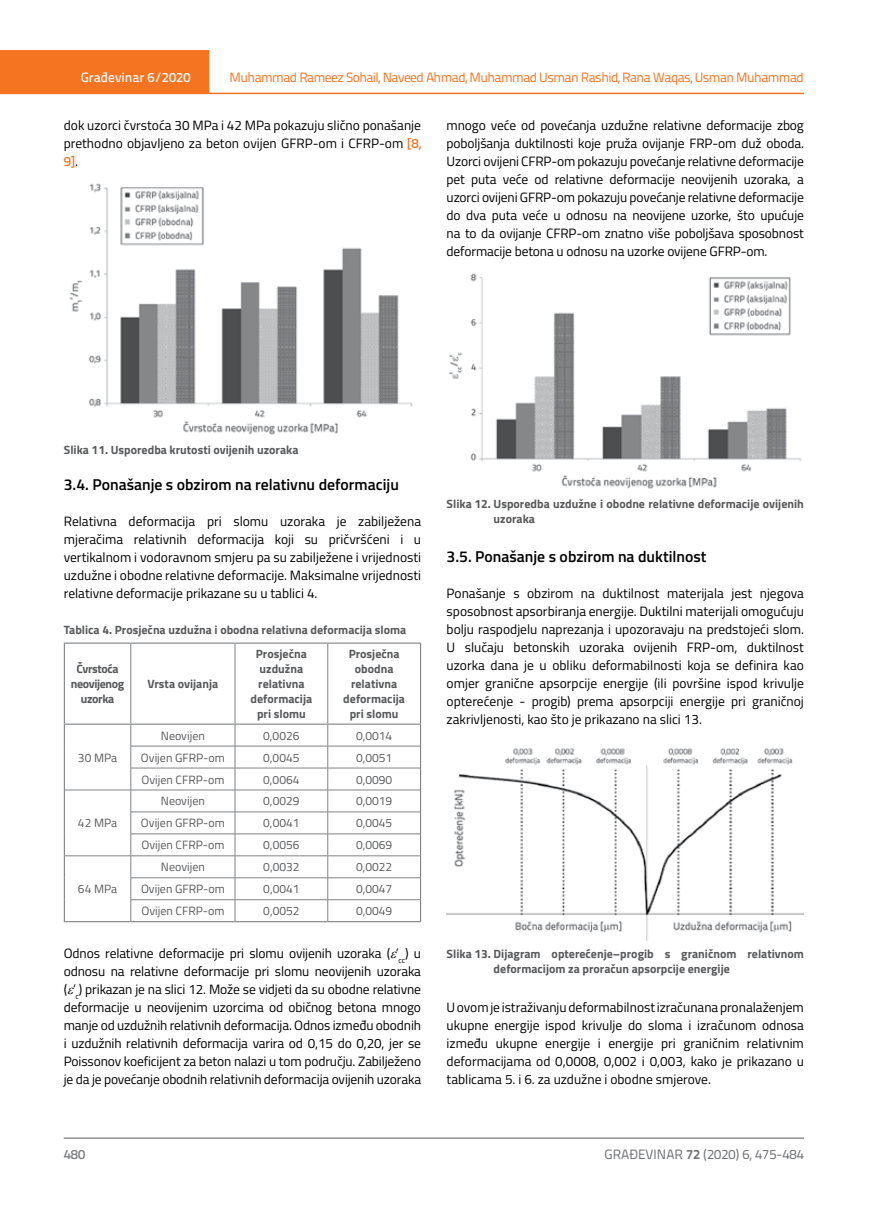
<style>
.page{position:relative;width:872px;height:1212px;background:#fff}
.page>*{position:absolute;margin:0;border:0;box-sizing:border-box;transform-origin:0 0}
.t1{font:600 15.75px "Titillium";color:#000}
.t2{font:13.5px/18px "Titillium";color:#000;text-align:justify}
.t3{font:13.5px "Titillium Text 22 L";letter-spacing:-.04em;color:#f47421}
.t4{font:13.5px "Titillium Text 22 L";color:#6d6e71}
.t5{font:500 13.5px "Titillium Text 22 L";color:#fff}
.t6{font:500 13.5px "Titillium Text 22 L";color:#797a7d}
.t7{font:500 13.5px "Titillium Text 22 L";color:#f47421}
.t8{font:700 12px/15px "Titillium";color:#58595b}
.t9{font:12px "Titillium";color:#58595b}
.t10{font:700 12px/15px "Titillium";letter-spacing:-.03em;color:#58595b;text-align:center}
.s1{font-family:"Titillium Text 22 L";font-weight:500;color:#f47421}
.s2{font-family:"Titillium";font-weight:400;color:#000}
.s3{font-weight:700}
</style>
<div class="page">
<div style="left:0;top:50px;width:208px;height:44px;background:#f47421"></div>
<hr style="left:0;top:93px;width:804px;height:1px;background:#f47421">
<hr style="left:64px;top:1138px;width:740px;height:1px;background:#58595b">
<img style="left:69px;top:183px;width:344px;height:252px">
<hr style="left:130px;top:644px;width:1px;height:79px;background:#808285">
<hr style="left:235px;top:644px;width:1px;height:79px;background:#808285">
<hr style="left:327px;top:644px;width:1px;height:79px;background:#808285">
<hr style="left:131px;top:746px;width:104px;height:1px;background:#808285">
<hr style="left:235px;top:746px;width:93px;height:1px;background:#808285">
<hr style="left:328px;top:746px;width:92px;height:1px;background:#808285">
<hr style="left:131px;top:768px;width:104px;height:1px;background:#808285">
<hr style="left:235px;top:768px;width:93px;height:1px;background:#808285">
<hr style="left:328px;top:768px;width:92px;height:1px;background:#808285">
<hr style="left:65px;top:790px;width:66px;height:1px;background:#808285">
<hr style="left:131px;top:790px;width:104px;height:1px;background:#808285">
<hr style="left:235px;top:790px;width:93px;height:1px;background:#808285">
<hr style="left:328px;top:790px;width:92px;height:1px;background:#808285">
<hr style="left:131px;top:812px;width:104px;height:1px;background:#808285">
<hr style="left:235px;top:812px;width:93px;height:1px;background:#808285">
<hr style="left:328px;top:812px;width:92px;height:1px;background:#808285">
<hr style="left:131px;top:833px;width:104px;height:1px;background:#808285">
<hr style="left:235px;top:833px;width:93px;height:1px;background:#808285">
<hr style="left:328px;top:833px;width:92px;height:1px;background:#808285">
<hr style="left:65px;top:855px;width:66px;height:1px;background:#808285">
<hr style="left:131px;top:855px;width:104px;height:1px;background:#808285">
<hr style="left:235px;top:855px;width:93px;height:1px;background:#808285">
<hr style="left:328px;top:855px;width:92px;height:1px;background:#808285">
<hr style="left:131px;top:877px;width:104px;height:1px;background:#808285">
<hr style="left:235px;top:877px;width:93px;height:1px;background:#808285">
<hr style="left:328px;top:877px;width:92px;height:1px;background:#808285">
<hr style="left:131px;top:899px;width:104px;height:1px;background:#808285">
<svg style="left:130px;top:725px;width:1px;height:196px"></svg>
<hr style="left:235px;top:899px;width:93px;height:1px;background:#808285">
<svg style="left:235px;top:725px;width:1px;height:196px"></svg>
<hr style="left:328px;top:899px;width:92px;height:1px;background:#808285">
<svg style="left:327px;top:725px;width:1px;height:196px"></svg>
<svg style="left:64px;top:725px;width:1px;height:196px"></svg>
<hr style="left:64px;top:921px;width:67px;height:1px;background:#808285">
<svg style="left:420px;top:725px;width:1px;height:196px"></svg>
<hr style="left:131px;top:921px;width:104px;height:1px;background:#808285">
<hr style="left:235px;top:921px;width:93px;height:1px;background:#808285">
<hr style="left:328px;top:921px;width:93px;height:1px;background:#808285">
<hr style="left:64px;top:642px;width:67px;height:2px;background:#808285">
<hr style="left:64px;top:644px;width:1px;height:79px;background:#808285">
<hr style="left:131px;top:642px;width:104px;height:2px;background:#808285">
<hr style="left:235px;top:642px;width:93px;height:2px;background:#808285">
<hr style="left:328px;top:642px;width:93px;height:2px;background:#808285">
<hr style="left:420px;top:644px;width:1px;height:79px;background:#808285">
<hr style="left:64px;top:723px;width:67px;height:2px;background:#808285">
<hr style="left:131px;top:723px;width:104px;height:2px;background:#808285">
<hr style="left:235px;top:723px;width:93px;height:2px;background:#808285">
<hr style="left:328px;top:723px;width:93px;height:2px;background:#808285">
<img style="left:449px;top:273px;width:353px;height:216px">
<img style="left:446px;top:748px;width:358px;height:193px">
<p class="t3" style="left:230px;top:68px;width:576px">Muhammad Rameez Sohail, Naveed Ahmad, Muhammad Usman Rashid, Rana Waqas, Usman Muhammad</p>
<p class="t2" style="left:64px;top:115px;width:359px">dok uzorci čvrstoća 30 MPa i 42 MPa pokazuju slično ponašanje prethodno objavljeno za beton ovijen GFRP-om i CFRP-om <span class="s1">[8,</span></p>
<p class="t7" style="left:64px;top:151px;width:16px">9]<span class="s2">.</span></p>
<p class="t5" style="left:81px;top:67px;width:111px">Građevinar 6/2020</p>
<p class="t2" style="left:446px;top:115px;width:359px">mnogo veće od povećanja uzdužne relativne deformacije zbog poboljšanja duktilnosti koje pruža ovijanje FRP-om duž oboda.<br>Uzorci ovijeni CFRP-om pokazuju povećanje relativne deformacije pet puta veće od relativne deformacije neovijenih uzoraka, a uzorci ovijeni GFRP-om pokazuju povećanje relativne deformacije do dva puta veće u odnosu na neovijene uzorke, što upućuje na to da ovijanje CFRP-om znatno više poboljšava sposobnost deformacije betona u odnosu na uzorke ovijene GFRP-om.</p>
<p class="t8" style="left:64px;top:441px;width:236px">Slika 11. Usporedba krutosti ovijenih uzoraka</p>
<p class="t1" style="left:64px;top:472px;width:336px">3.4. Ponašanje s obzirom na relativnu deformaciju</p>
<p class="t2" style="left:64px;top:511px;width:359px">Relativna deformacija pri slomu uzoraka je zabilježena mjeračima relativnih deformacija koji su pričvršćeni i u vertikalnom i vodoravnom smjeru pa su zabilježene i vrijednosti uzdužne i obodne relativne deformacije. Maksimalne vrijednosti relativne deformacije prikazane su u tablici 4.</p>
<p class="t8" style="left:64px;top:622px;width:344px">Tablica 4. Prosječna uzdužna i obodna relativna deformacija sloma</p>
<p class="t10" style="left:71px;top:661px;width:55px">Čvrstoća neovijenog uzorka</p>
<p class="t9" style="left:78px;top:748px;width:41px">30 MPa</p>
<p class="t9" style="left:78px;top:814px;width:41px">42 MPa</p>
<p class="t9" style="left:78px;top:880px;width:41px">64 MPa</p>
<p class="t8" style="left:147px;top:676px;width:72px">Vrsta ovijanja</p>
<p class="t8" style="left:250px;top:646px;width:63px;text-align:center">Prosječna uzdužna relativna deformacija pri slomu</p>
<p class="t8" style="left:343px;top:646px;width:63px;text-align:center">Prosječna obodna relativna deformacija pri slomu</p>
<p class="t9" style="left:161px;top:727px;width:45px">Neovijen</p>
<p class="t9" style="left:263px;top:727px;width:38px">0,0026</p>
<p class="t9" style="left:356px;top:727px;width:38px">0,0014</p>
<p class="t9" style="left:141px;top:748px;width:85px">Ovijen GFRP-om</p>
<p class="t9" style="left:263px;top:748px;width:38px">0,0045</p>
<p class="t9" style="left:356px;top:748px;width:38px">0,0051</p>
<p class="t9" style="left:141px;top:770px;width:84px">Ovijen CFRP-om</p>
<p class="t9" style="left:263px;top:770px;width:38px">0,0064</p>
<p class="t9" style="left:356px;top:770px;width:38px">0,0090</p>
<p class="t9" style="left:161px;top:792px;width:45px">Neovijen</p>
<p class="t9" style="left:263px;top:792px;width:38px">0,0029</p>
<p class="t9" style="left:356px;top:792px;width:38px">0,0019</p>
<p class="t9" style="left:141px;top:814px;width:85px">Ovijen GFRP-om</p>
<p class="t9" style="left:263px;top:814px;width:38px">0,0041</p>
<p class="t9" style="left:356px;top:814px;width:38px">0,0045</p>
<p class="t9" style="left:141px;top:836px;width:84px">Ovijen CFRP-om</p>
<p class="t9" style="left:263px;top:836px;width:38px">0,0056</p>
<p class="t9" style="left:356px;top:836px;width:38px">0,0069</p>
<p class="t9" style="left:161px;top:858px;width:45px">Neovijen</p>
<p class="t9" style="left:263px;top:858px;width:38px">0,0032</p>
<p class="t9" style="left:356px;top:858px;width:38px">0,0022</p>
<p class="t9" style="left:141px;top:880px;width:85px">Ovijen GFRP-om</p>
<p class="t9" style="left:263px;top:880px;width:38px">0,0041</p>
<p class="t9" style="left:356px;top:880px;width:38px">0,0047</p>
<p class="t9" style="left:141px;top:902px;width:84px">Ovijen CFRP-om</p>
<p class="t9" style="left:263px;top:902px;width:38px">0,0052</p>
<p class="t9" style="left:356px;top:902px;width:38px">0,0049</p>
<p class="t2" style="left:64px;top:944px;width:359px">Odnos relativne deformacije pri slomu ovijenih uzoraka ( ’<sub>cc</sub>) u odnosu na relativne deformacije pri slomu neovijenih uzoraka ( ’<sub>c</sub>) prikazan je na slici 12. Može se vidjeti da su obodne relativne deformacije u neovijenim uzorcima od običnog betona mnogo manje od uzdužnih relativnih deformacija. Odnos između obodnih i uzdužnih relativnih deformacija varira od 0,15 do 0,20, jer se Poissonov koeficijent za beton nalazi u tom području. Zabilježeno je da je povećanje obodnih relativnih deformacija ovijenih uzoraka</p>
<p class="t8" style="left:493px;top:496px;width:312px;text-indent:-47px">Slika 12. Usporedba uzdužne i obodne relativne deformacije ovijenih uzoraka</p>
<p class="t1" style="left:446px;top:545px;width:261px">3.5. Ponašanje s obzirom na duktilnost</p>
<p class="t2" style="left:446px;top:583px;width:359px">Ponašanje s obzirom na duktilnost materijala jest njegova sposobnost apsorbiranja energije. Duktilni materijali omogućuju bolju raspodjelu naprezanja i upozoravaju na predstojeći slom.<br>U slučaju betonskih uzoraka ovijenih FRP-om, duktilnost uzorka dana je u obliku deformabilnosti koja se definira kao omjer granične apsorpcije energije (ili površine ispod krivulje opterećenje - progib) prema apsorpciji energije pri graničnoj zakrivljenosti, kao što je prikazano na slici 13.</p>
<p class="t8" style="left:493px;top:946px;width:312px;text-indent:-47px">Slika 13. Dijagram opterećenje–progib s graničnom relativnom deformacijom za proračun apsorpcije energije</p>
<p class="t2" style="left:446px;top:998px;width:359px">U ovom je istraživanju deformabilnost izračunana pronalaženjem ukupne energije ispod krivulje do sloma i izračunom odnosa između ukupne energije i energije pri graničnim relativnim deformacijama od 0,0008, 0,002 i 0,003, kako je prikazano u tablicama 5. i 6. za uzdužne i obodne smjerove.</p>
<p class="t6" style="left:64px;top:1144px;width:23px">480</p>
<p class="t4" style="left:604px;top:1144px;width:201px">GRAĐEVINAR <span class="s3">72</span> (2020) 6, 475-484</p>
</div>
